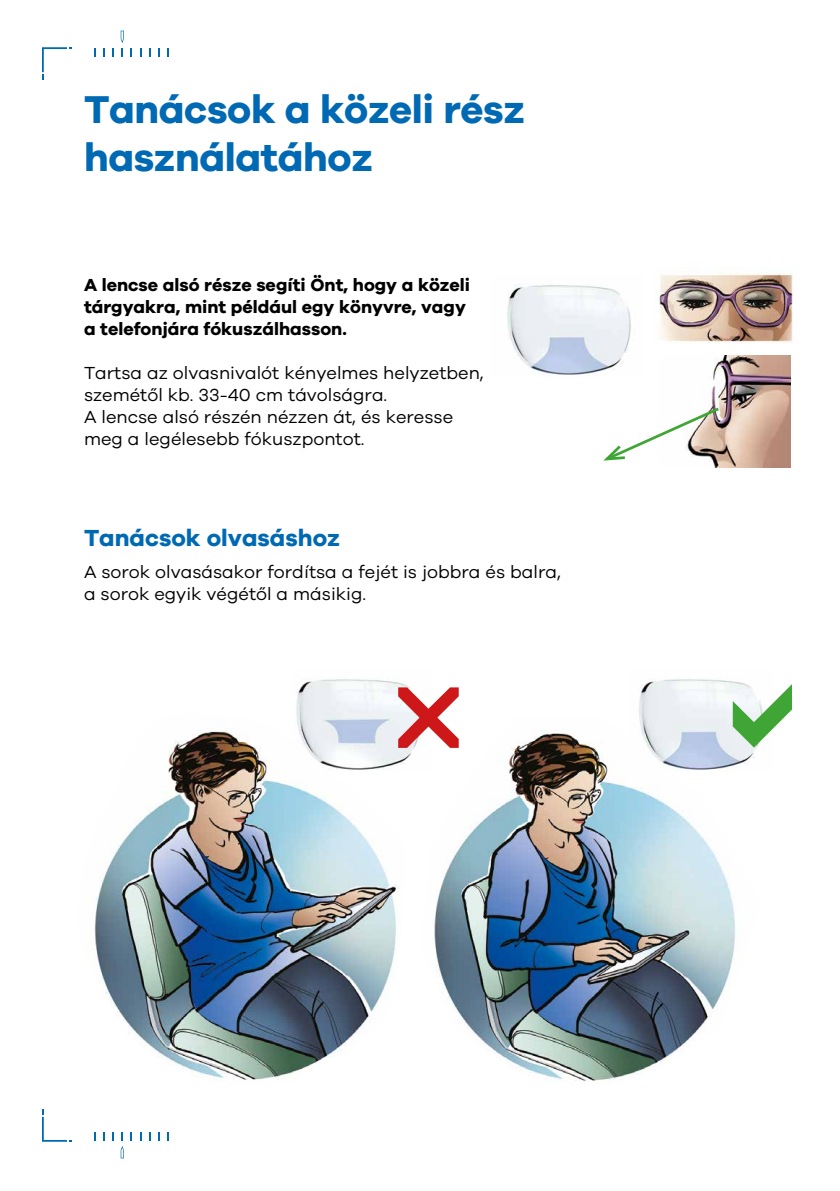
<style>
.page{position:relative;width:840px;height:1191px;background:#fff}
.page>*{position:absolute;margin:0;border:0;box-sizing:border-box;transform-origin:0 0}
.t1{font:700 40px/48px "Galano Grotesque";letter-spacing:-.01em;color:#0069b4}
.t2{font:700 24px "Galano Grotesque";color:#0069b4}
.t3{font:18px/22px "Galano Grotesque";color:#000}
.t4{font:700 18px/22px "Galano Grotesque";color:#000}
</style>
<div class="page">
<img style="left:507px;top:284px;width:124px;height:91px">
<img style="left:659px;top:273px;width:134px;height:70px">
<img style="left:709px;top:355px;width:81px;height:112px">
<svg style="left:603px;top:405px;width:118px;height:57px"></svg>
<img style="left:296px;top:679px;width:118px;height:80px">
<img style="left:639px;top:679px;width:103px;height:39px">
<img style="left:94px;top:713px;width:313px;height:367px">
<img style="left:434px;top:718px;width:323px;height:363px">
<svg style="left:42px;top:47px;width:30px;height:33px"></svg>
<svg style="left:121px;top:31px;width:3px;height:12px"></svg>
<svg style="left:167px;top:49px;width:2px;height:8px"></svg>
<svg style="left:158px;top:49px;width:2px;height:8px"></svg>
<svg style="left:130px;top:49px;width:2px;height:8px"></svg>
<svg style="left:121px;top:49px;width:2px;height:8px"></svg>
<svg style="left:112px;top:49px;width:2px;height:8px"></svg>
<svg style="left:103px;top:49px;width:2px;height:8px"></svg>
<svg style="left:94px;top:49px;width:2px;height:8px"></svg>
<svg style="left:42px;top:1109px;width:30px;height:32px"></svg>
<svg style="left:167px;top:1132px;width:2px;height:8px"></svg>
<svg style="left:158px;top:1132px;width:2px;height:8px"></svg>
<svg style="left:130px;top:1132px;width:2px;height:8px"></svg>
<svg style="left:121px;top:1132px;width:3px;height:26px"></svg>
<svg style="left:112px;top:1132px;width:2px;height:8px"></svg>
<svg style="left:103px;top:1132px;width:2px;height:8px"></svg>
<svg style="left:94px;top:1132px;width:2px;height:8px"></svg>
<svg style="left:398px;top:686px;width:60px;height:62px"></svg>
<svg style="left:732px;top:683px;width:31px;height:64px"></svg>
<h1 class="t1" style="left:84px;top:84px;width:442px">Tanácsok a közeli rész használatához</h1>
<p class="t4" style="left:84px;top:273px;width:387px">A lencse alsó része segíti Önt, hogy a közeli tárgyakra, mint például egy könyvre, vagy a telefonjára fókuszálhasson.</p>
<p class="t3" style="left:84px;top:361px;width:401px">Tartsa az olvasnivalót kényelmes helyzetben, szemétől kb. 33-40 cm távolságra.<br>A lencse alsó részén nézzen át, és keresse meg a legélesebb fókuszpontot.</p>
<h2 class="t2" style="left:84px;top:523px;width:257px">Tanácsok olvasáshoz</h2>
<p class="t3" style="left:84px;top:560px;width:478px">A sorok olvasásakor fordítsa a fejét is jobbra és balra, a sorok egyik végétől a másikig.</p>
</div>
